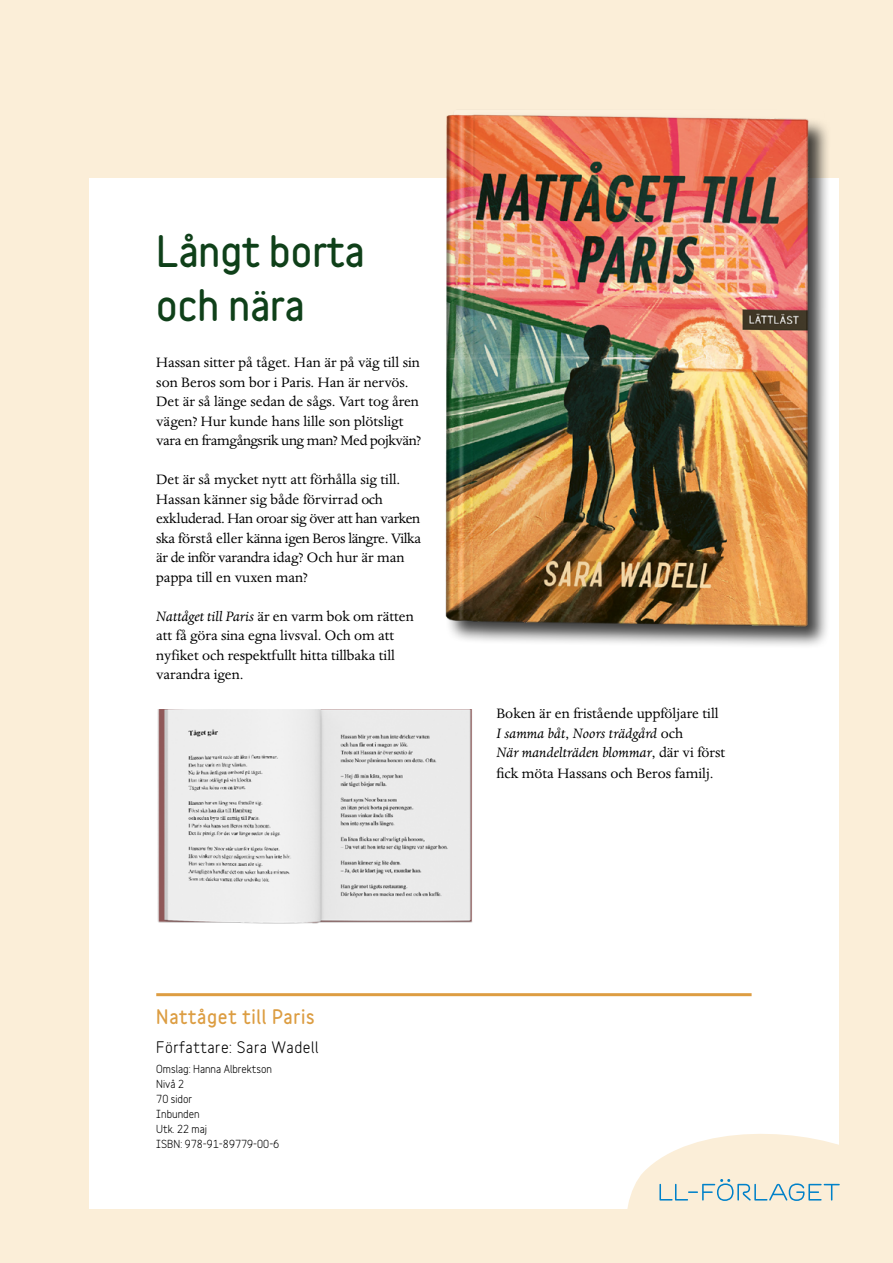
<style>
.page{position:relative;width:893px;height:1263px;background:#fbeed8}
.page>*{position:absolute;margin:0;border:0;box-sizing:border-box;transform-origin:0 0}
.Rubriker_H1{font:900 39px/54px "Variable";color:#0f4019}
.Titel_rubrik_H2{font:900 18px "Variable";letter-spacing:.04em;color:#dc9d42}
.Brödtext_om_bok{font:15.75px/19.5px "Dante MT Std";color:#000}
.Författarnnamn{font:700 15px "Variable";letter-spacing:.04em;color:#000}
.Info_bok_liten_text{font:700 10.5px "Variable";color:#000}
.s1{font-style:italic}
</style>
<div class="page">
<div style="left:89px;top:179px;width:750px;height:1030px;background:#fff"></div>
<hr style="left:156px;top:993px;width:596px;height:3px;background:#dd9d42">
<svg style="left:627px;top:1134px;width:213px;height:75px"></svg>
<img style="left:157px;top:709px;width:316px;height:215px">
<img style="left:427px;top:114px;width:412px;height:532px">
<h1 class="Rubriker_H1" style="left:156px;top:224px;width:210px">Långt borta och nära</h1>
<p class="Brödtext_om_bok" style="left:156px;top:353px;width:266px">Hassan sitter på tåget. Han är på väg till sin son Beros som bor i Paris. Han är nervös.<br>Det är så länge sedan de sågs. Vart tog åren vägen? Hur kunde hans lille son plötsligt vara en framgångsrik ung man? Med pojkvän?</p>
<p class="Brödtext_om_bok" style="left:156px;top:470px;width:266px">Det är så mycket nytt att förhålla sig till.<br>Hassan känner sig både förvirrad och exkluderad. Han oroar sig över att han varken ska förstå eller känna igen Beros längre. Vilka är de inför varandra idag? Och hur är man pappa till en vuxen man?</p>
<p class="Brödtext_om_bok" style="left:156px;top:606px;width:259px"><span class="s1">Nattåget till Paris</span> är en varm bok om rätten att få göra sina egna livsval. Och om att nyfiket och respektfullt hitta tillbaka till varandra igen.</p>
<p class="Brödtext_om_bok" style="left:496px;top:704px;width:230px">Boken är en fristående uppföljare till<br><span class="s1">I samma båt</span>, <span class="s1">Noors trädgård</span> och<br><span class="s1">När mandelträden blommar</span>, där vi först</p>
<p class="Brödtext_om_bok" style="left:496px;top:764px;width:219px">fick möta Hassans och Beros familj.</p>
<h2 class="Titel_rubrik_H2" style="left:156px;top:1002px;width:160px">Nattåget till Paris</h2>
<p class="Författarnnamn" style="left:156px;top:1035px;width:164px">Författare: Sara Wadell</p>
<p class="Info_bok_liten_text" style="left:156px;top:1060px;width:117px">Omslag: Hanna Albrektson</p>
<p class="Info_bok_liten_text" style="left:156px;top:1075px;width:29px">Nivå 2</p>
<p class="Info_bok_liten_text" style="left:156px;top:1090px;width:37px">70 sidor</p>
<p class="Info_bok_liten_text" style="left:156px;top:1105px;width:45px">Inbunden</p>
<p class="Info_bok_liten_text" style="left:156px;top:1120px;width:52px">Utk. 22 maj</p>
<p class="Info_bok_liten_text" style="left:156px;top:1135px;width:125px">ISBN: 978-91-89779-00-6</p>
</div>
